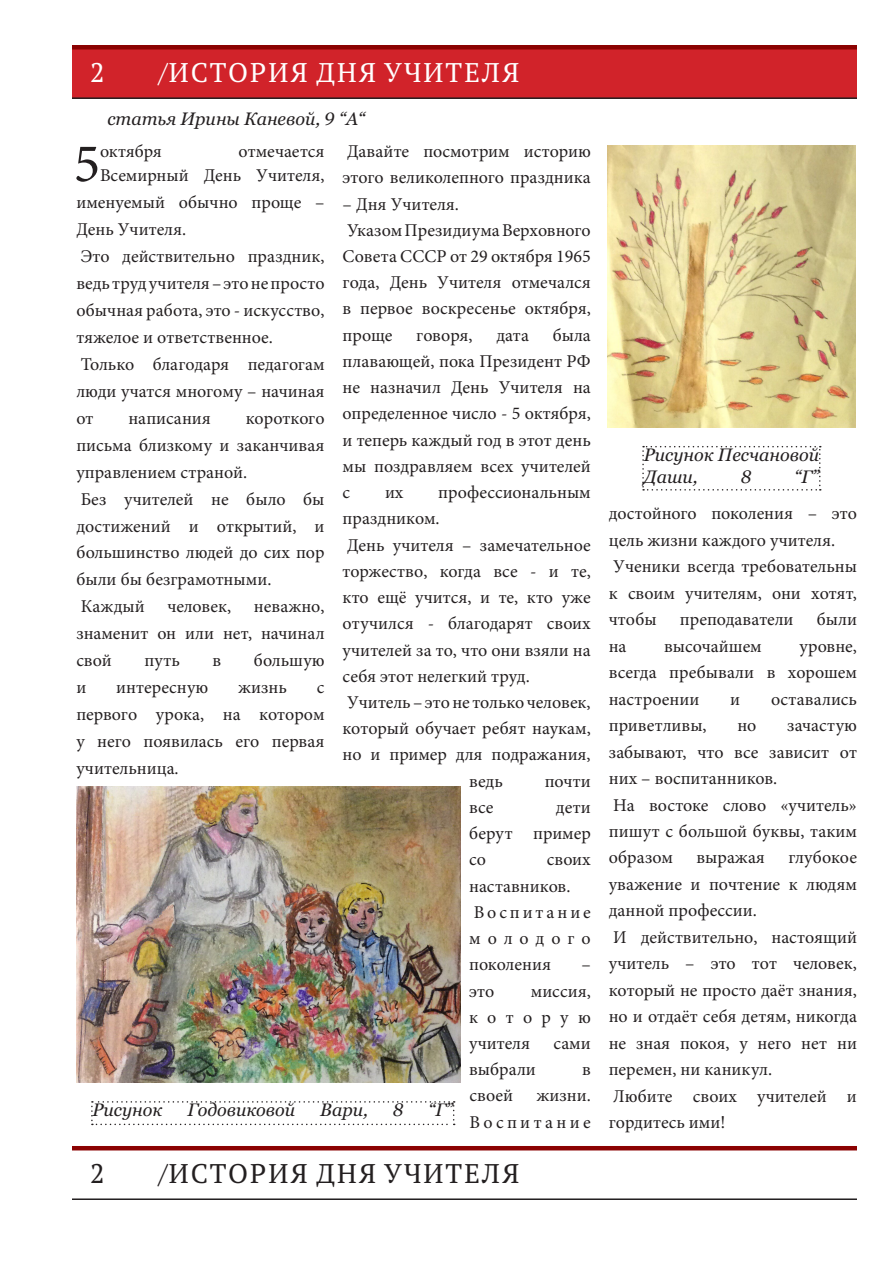
<style>
.page{position:relative;width:893px;height:1263px;background:#fff}
.page>*{position:absolute;margin:0;border:0;box-sizing:border-box;transform-origin:0 0}
.t1{font:54.9px "Minion Pro";color:#231f20}
.t2{font:27px "PT Serif Pro";letter-spacing:.08em;color:#fff}
.t3{font:27px "PT Serif Pro";letter-spacing:.08em;color:#231f20}
.t4{font:18px/26.2px "Minion Pro";color:#231f20;text-align:justify}
.t5{font:italic 18px/21.6px "Georgia Pro";color:#231f20}
.t6{font:18px/26.2px "Minion Pro";letter-spacing:.185em;color:#231f20;text-align:right}
</style>
<div class="page">
<div style="left:72px;top:45px;width:785px;height:54px;background:#d1232a"></div>
<div style="left:72px;top:45px;width:785px;height:5px;background:#8b0202"></div>
<hr style="left:72px;top:97px;width:785px;height:2px;background:#231f20">
<hr style="left:72px;top:1146px;width:785px;height:4px;background:#8b0202">
<hr style="left:72px;top:1198px;width:785px;height:2px;background:#231f20">
<img style="left:76px;top:786px;width:385px;height:297px">
<img style="left:607px;top:145px;width:248px;height:283px">
<svg style="left:91px;top:1101px;width:364px;height:24px"></svg>
<svg style="left:642px;top:446px;width:179px;height:45px"></svg>
<p class="t2" style="left:90px;top:55px;width:16px">2</p>
<p class="t2" style="left:158px;top:55px;width:362px">/ИСТОРИЯ ДНЯ УЧИТЕЛЯ</p>
<p class="t5" style="left:107px;top:109px;width:259px">статья Ирины Каневой, 9 “А“</p>
<p class="t1" style="left:74px;top:127px;width:28px">5</p>
<p class="t4" style="left:100px;top:138px;width:63px">октября</p>
<p class="t4" style="left:100px;top:139px;width:226px;line-height:24px;text-align:right">отмечается<br>Всемирный День Учителя,</p>
<p class="t4" style="left:76px;top:189px;width:250px;line-height:27px">именуемый обычно проще –<br>День Учителя.</p>
<p class="t4" style="left:76px;top:243px;width:250px;line-height:27px">Это действительно праздник, ведь труд учителя – это не просто обычная работа, это - искусство, тяжелое и ответственное.</p>
<p class="t4" style="left:76px;top:351px;width:250px;line-height:27px">Только благодаря педагогам люди учатся многому – начиная от</p>
<p class="t4" style="left:76px;top:404px;width:250px;line-height:27px;text-indent:169px">короткого письма близкому и заканчивая управлением страной.</p>
<p class="t4" style="left:76px;top:485px;width:250px;line-height:27px">Без учителей не было бы достижений и открытий, и большинство людей до сих пор были бы безграмотными.</p>
<p class="t4" style="left:81px;top:594px;width:65px">Каждый</p>
<p class="t4" style="left:167px;top:594px;width:65px">человек,</p>
<p class="t4" style="left:128px;top:405px;width:84px">написания</p>
<p class="t4" style="left:76px;top:593px;width:250px;line-height:27px;text-indent:178px">неважно, знаменит он или нет, начинал свой</p>
<p class="t4" style="left:144px;top:647px;width:37px">путь</p>
<p class="t4" style="left:212px;top:647px;width:10px">в</p>
<p class="t4" style="left:254px;top:647px;width:72px">большую</p>
<p class="t4" style="left:76px;top:674px;width:11px">и</p>
<p class="t4" style="left:116px;top:674px;width:94px">интересную</p>
<p class="t4" style="left:238px;top:674px;width:50px">жизнь</p>
<p class="t4" style="left:76px;top:674px;width:250px;line-height:27px;text-indent:241px">с первого урока, на котором у него появилась его первая учительница.</p>
<p class="t4" style="left:343px;top:138px;width:250px">Давайте посмотрим историю этого великолепного праздника</p>
<p class="t4" style="left:343px;top:191px;width:118px">– Дня Учителя.</p>
<p class="t4" style="left:343px;top:217px;width:250px">Указом Президиума Верховного Совета СССР от 29 октября 1965 года, День Учителя отмечался в первое воскресенье октября, проще</p>
<p class="t4" style="left:343px;top:322px;width:250px;text-indent:210px">была плавающей, пока Президент РФ не назначил День Учителя на определенное число - 5 октября, и теперь каждый год в этот день мы поздравляем всех учителей с</p>
<p class="t4" style="left:416px;top:322px;width:58px">говоря,</p>
<p class="t4" style="left:496px;top:322px;width:34px">дата</p>
<p class="t4" style="left:343px;top:479px;width:250px;text-indent:96px">профессиональным праздником.</p>
<p class="t4" style="left:343px;top:532px;width:250px">День учителя – замечательное торжество, когда все - и те, кто ещё учится, и те, кто уже отучился - благодарят своих учителей за то, что они взяли на себя этот нелегкий труд.</p>
<p class="t4" style="left:347px;top:689px;width:245px">Учитель – это не только человек,</p>
<p class="t4" style="left:343px;top:715px;width:250px">который обучает ребят наукам,</p>
<p class="t4" style="left:343px;top:742px;width:250px">но и пример для подражания,</p>
<p class="t4" style="left:469px;top:768px;width:35px">ведь</p>
<p class="t4" style="left:545px;top:768px;width:48px">почти</p>
<p class="t4" style="left:469px;top:794px;width:26px">все</p>
<p class="t4" style="left:385px;top:479px;width:20px">их</p>
<p class="t4" style="left:469px;top:794px;width:123px;text-indent:87px">дети берут пример со</p>
<p class="t4" style="left:469px;top:846px;width:123px;text-indent:78px">своих наставников.</p>
<p class="t4" style="left:469px;top:899px;width:123px">Воспитание молодого поколения</p>
<p class="t4" style="left:581px;top:951px;width:11px">–</p>
<p class="t4" style="left:469px;top:978px;width:123px;text-indent:62px">миссия, которую учителя</p>
<p class="t4" style="left:469px;top:978px;width:27px">это</p>
<p class="t4" style="left:553px;top:1030px;width:39px">сами</p>
<p class="t5" style="left:93px;top:1100px;width:71px">Рисунок</p>
<p class="t5" style="left:187px;top:1100px;width:109px">Годовиковой</p>
<p class="t5" style="left:320px;top:1100px;width:49px">Вари,</p>
<p class="t5" style="left:393px;top:1100px;width:12px">8</p>
<p class="t5" style="left:428px;top:1100px;width:26px">“Г”</p>
<p class="t4" style="left:469px;top:1056px;width:68px">выбрали</p>
<p class="t4" style="left:582px;top:1056px;width:10px">в</p>
<p class="t4" style="left:469px;top:1083px;width:45px">своей</p>
<p class="t6" style="left:469px;top:1083px;width:123px">жизни.<br>Воспитание</p>
<p class="t3" style="left:90px;top:1156px;width:16px">2</p>
<p class="t3" style="left:158px;top:1156px;width:362px">/ИСТОРИЯ ДНЯ УЧИТЕЛЯ</p>
<p class="t5" style="left:644px;top:445px;width:177px">Рисунок Песчановой<br>Даши,</p>
<p class="t5" style="left:741px;top:466px;width:12px">8</p>
<p class="t5" style="left:795px;top:466px;width:26px">“Г”</p>
<p class="t4" style="left:609px;top:500px;width:250px">достойного поколения – это цель жизни каждого учителя.</p>
<p class="t4" style="left:609px;top:553px;width:250px">Ученики всегда требовательны к своим учителям, они хотят, чтобы</p>
<p class="t4" style="left:680px;top:606px;width:115px">преподаватели</p>
<p class="t4" style="left:817px;top:606px;width:42px">были</p>
<p class="t4" style="left:609px;top:633px;width:19px">на</p>
<p class="t4" style="left:664px;top:633px;width:99px">высочайшем</p>
<p class="t4" style="left:609px;top:633px;width:250px;text-indent:191px">уровне, всегда пребывали в хорошем настроении</p>
<p class="t4" style="left:730px;top:686px;width:11px">и</p>
<p class="t4" style="left:771px;top:686px;width:87px">оставались</p>
<p class="t4" style="left:609px;top:712px;width:99px">приветливы,</p>
<p class="t4" style="left:737px;top:712px;width:21px">но</p>
<p class="t4" style="left:609px;top:712px;width:250px;text-indent:178px">зачастую забывают, что все зависит от них – воспитанников.</p>
<p class="t4" style="left:609px;top:792px;width:250px">На востоке слово «учитель» пишут с большой буквы, таким образом</p>
<p class="t4" style="left:609px;top:845px;width:250px;text-indent:180px">глубокое уважение и почтение к людям данной профессии.</p>
<p class="t4" style="left:609px;top:924px;width:250px">И действительно, настоящий учитель – это тот человек, который не просто даёт знания, но и отдаёт себя детям, никогда не зная покоя, у него нет ни перемен, ни каникул.</p>
<p class="t4" style="left:609px;top:1083px;width:250px">Любите своих учителей и гордитесь ими!</p>
<p class="t4" style="left:696px;top:845px;width:70px">выражая</p>
</div>
